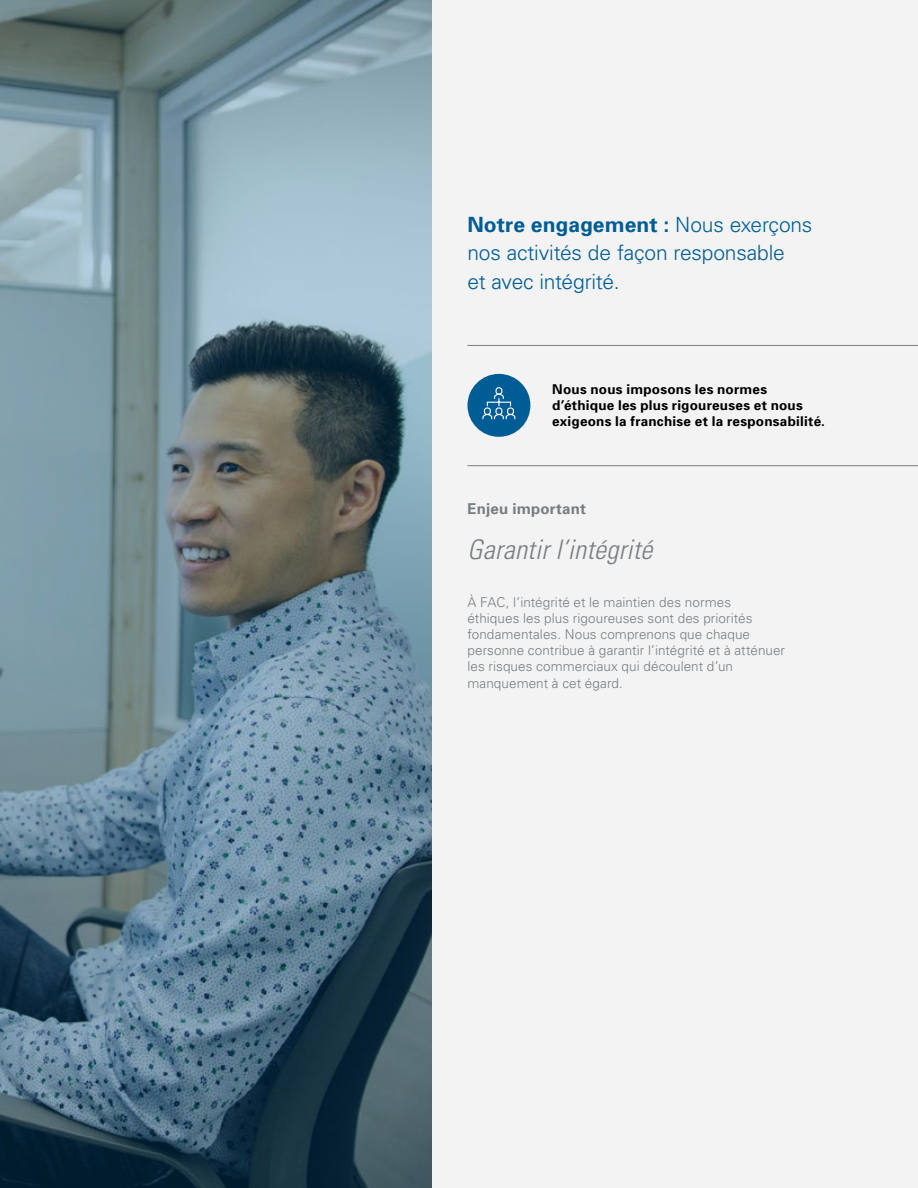
<style>
.page{position:relative;width:918px;height:1188px;background:#fff}
.page>*{position:absolute;margin:0;border:0;box-sizing:border-box;transform-origin:0 0}
.t1{font:italic 300 condensed 27px "Univers";letter-spacing:.01em;color:#797d82}
.t2{font:300 21px/28.5px "Univers";letter-spacing:-.01em;color:#005c95}
.t3{font:700 15px "Univers";letter-spacing:.015em;color:#797d82}
.t4{font:300 13.5px/16.2px "Univers";letter-spacing:.005em;color:#797d82}
.t5{font:700 13.5px/16.2px "Univers";letter-spacing:.02em;color:#000}
.s1{font-weight:700}
</style>
<div class="page">
<svg style="left:0;top:0;width:432px;height:1188px;background:#68828f"></svg>
<div style="left:432px;top:0;width:486px;height:1188px;background:#f2f3f2"></div>
<hr style="left:467px;top:345px;width:451px;height:1px;background:#797d82">
<hr style="left:467px;top:465px;width:451px;height:1px;background:#797d82">
<div style="left:467px;top:374px;width:63px;height:63px;background:#005c95;border-radius:50%"></div>
<svg style="left:482px;top:387px;width:34px;height:33px"></svg>
<h2 class="t2" style="left:467px;top:209px;width:346px"><span class="s1">Notre engagement :</span> Nous exerçons nos activités de façon responsable<br>et avec intégrité.</h2>
<p class="t5" style="left:552px;top:381px;width:274px">Nous nous imposons les normes d’éthique les plus rigoureuses et nous exigeons la franchise et la responsabilité.</p>
<p class="t3" style="left:467px;top:499px;width:120px">Enjeu important</p>
<h1 class="t1" style="left:467px;top:532px;width:187px">Garantir l’intégrité</h1>
<p class="t4" style="left:467px;top:593px;width:319px">À FAC, l’intégrité et le maintien des normes éthiques les plus rigoureuses sont des priorités fondamentales. Nous comprenons que chaque personne contribue à garantir l’intégrité et à atténuer les risques commerciaux qui découlent d’un manquement à cet égard.</p>
</div>
